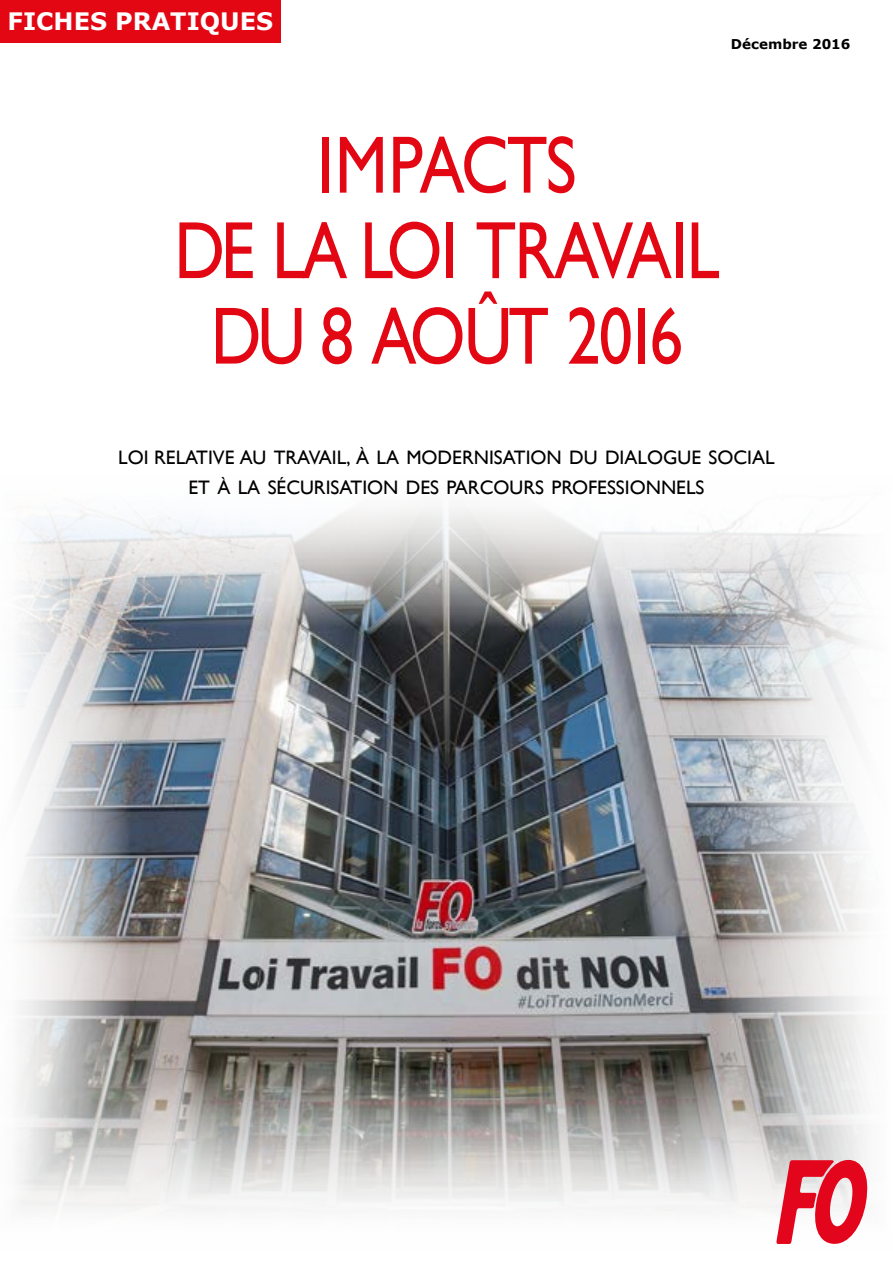
<style>
.page{position:relative;width:893px;height:1263px;background:#fff}
.page>*{position:absolute;margin:0;border:0;box-sizing:border-box;transform-origin:0 0}
.t1{font:81.75px/85.5px "Gill Sans";letter-spacing:-.045em;color:#e30613;text-align:center;scale:.83 1}
.t2{font:700 24px "Verdana";color:#fff}
.t3{font:19.5px/30px "Gill Sans";color:#000;text-align:center}
.t4{font:700 13.5px "Verdana";color:#000}
</style>
<div class="page">
<img style="left:17px;top:508px;width:849px;height:703px">
<svg style="left:776px;top:1160px;width:92px;height:84px"></svg>
<div style="left:0;top:0;width:281px;height:43px;background:#e30613"></div>
<p class="t2" style="left:8px;top:5px;width:267px">FICHES PRATIQUES</p>
<p class="t4" style="left:731px;top:35px;width:121px">Décembre 2016</p>
<h1 class="t1" style="left:174px;top:124px;width:659px">IMPACTS<br>DE LA LOI TRAVAIL<br>DU 8 AOÛT 2016</h1>
<p class="t3" style="left:118px;top:443px;width:658px">LOI RELATIVE AU TRAVAIL, À LA MODERNISATION DU DIALOGUE SOCIAL<br>ET À LA SÉCURISATION DES PARCOURS PROFESSIONNELS</p>
</div>
